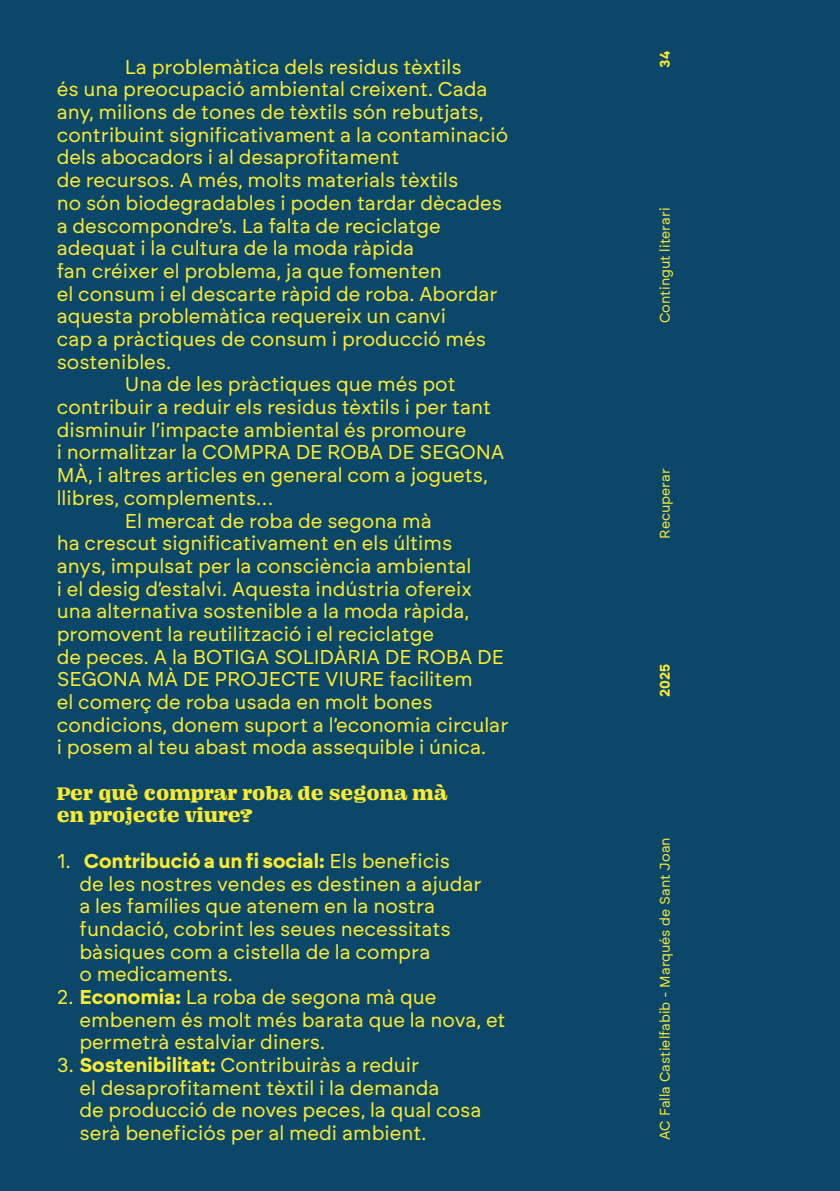
<style>
.page{position:relative;width:840px;height:1191px;background:#fff}
.page>*{position:absolute;margin:0;border:0;box-sizing:border-box;transform-origin:0 0}
.t1{font:20px/22.6px "Brockmann";color:#fceb30}
.t2{font:20px/22.6px "Ohno Fatface 12 Pt";color:#fceb30}
.t3{font:14px "Brockmann";color:#fceb30}
.t4{font:700 14px "Brockmann";color:#fceb30}
.s1{font-weight:700}
</style>
<div class="page">
<div style="left:0;top:0;width:839px;height:1191px;background:#0b4769"></div>
<p class="t1" style="left:125px;top:55px;width:338px">La problemàtica dels residus tèxtils</p>
<p class="t1" style="left:57px;top:78px;width:432px">és una preocupació ambiental creixent. Cada</p>
<p class="t1" style="left:57px;top:100px;width:428px">any, milions de tones de tèxtils són rebutjats,</p>
<p class="t1" style="left:57px;top:123px;width:453px">contribuint significativament a la contaminació</p>
<p class="t1" style="left:57px;top:146px;width:344px">dels abocadors i al desaprofitament</p>
<p class="t1" style="left:57px;top:168px;width:403px">de recursos. A més, molts materials tèxtils</p>
<p class="t1" style="left:57px;top:191px;width:446px">no són biodegradables i poden tardar dècades</p>
<p class="t1" style="left:57px;top:214px;width:385px">a descompondre’s. La falta de reciclatge</p>
<p class="t1" style="left:57px;top:236px;width:359px">adequat i la cultura de la moda ràpida</p>
<p class="t1" style="left:57px;top:259px;width:386px">fan créixer el problema, ja que fomenten</p>
<p class="t1" style="left:57px;top:282px;width:442px">el consum i el descarte ràpid de roba. Abordar</p>
<p class="t1" style="left:57px;top:305px;width:390px">aquesta problemàtica requereix un canvi</p>
<p class="t1" style="left:57px;top:327px;width:430px">cap a pràctiques de consum i producció més</p>
<p class="t1" style="left:57px;top:350px;width:116px">sostenibles.</p>
<p class="t1" style="left:125px;top:373px;width:332px">Una de les pràctiques que més pot</p>
<p class="t1" style="left:57px;top:395px;width:435px">contribuir a reduir els residus tèxtils i per tant</p>
<p class="t1" style="left:57px;top:418px;width:411px">disminuir l’impacte ambiental és promoure</p>
<p class="t1" style="left:57px;top:441px;width:449px">i normalitzar la COMPRA DE ROBA DE SEGONA</p>
<p class="t1" style="left:57px;top:463px;width:432px">MÀ, i altres articles en general com a joguets,</p>
<p class="t1" style="left:57px;top:486px;width:218px">llibres, complements…</p>
<p class="t1" style="left:125px;top:509px;width:308px">El mercat de roba de segona mà</p>
<p class="t1" style="left:57px;top:531px;width:397px">ha crescut significativament en els últims</p>
<p class="t1" style="left:57px;top:554px;width:416px">anys, impulsat per la consciència ambiental</p>
<p class="t1" style="left:57px;top:577px;width:416px">i el desig d’estalvi. Aquesta indústria ofereix</p>
<p class="t1" style="left:57px;top:599px;width:413px">una alternativa sostenible a la moda ràpida,</p>
<p class="t1" style="left:57px;top:622px;width:378px">promovent la reutilització i el reciclatge</p>
<p class="t1" style="left:57px;top:645px;width:448px">de peces. A la BOTIGA SOLIDÀRIA DE ROBA DE</p>
<p class="t1" style="left:57px;top:667px;width:417px">SEGONA MÀ DE PROJECTE VIURE facilitem</p>
<p class="t1" style="left:57px;top:690px;width:377px">el comerç de roba usada en molt bones</p>
<p class="t1" style="left:57px;top:713px;width:453px">condicions, donem suport a l’economia circular</p>
<p class="t1" style="left:57px;top:735px;width:430px">i posem al teu abast moda assequible i única.</p>
<p class="t2" style="left:57px;top:781px;width:392px">Per què comprar roba de segona mà en projecte viure?</p>
<p class="t1" style="left:79px;top:849px;width:403px;text-indent:-23px">1. <span class="s1">Contribució a un fi social:</span> Els beneficis<br>de les nostres vendes es destinen a ajudar a les famílies que atenem en la nostra fundació, cobrint les seues necessitats bàsiques com a cistella de la compra<br>o medicaments.</p>
<p class="t1" style="left:79px;top:985px;width:427px;text-indent:-23px">2. <span class="s1">Economia:</span> La roba de segona mà que embenem és molt més barata que la nova, et permetrà estalviar diners.</p>
<p class="t1" style="left:79px;top:1053px;width:403px;text-indent:-23px">3. <span class="s1">Sostenibilitat:</span> Contribuiràs a reduir<br>el desaprofitament tèxtil i la demanda<br>de producció de noves peces, la qual cosa serà beneficiós per al medi ambient.</p>
<p class="t4" style="left:655px;top:68px;width:18px;rotate:-90deg">34</p>
<p class="t3" style="left:655px;top:323px;width:117px;rotate:-90deg">Contingut literari</p>
<p class="t3" style="left:655px;top:539px;width:72px;rotate:-90deg">Recuperar</p>
<p class="t4" style="left:655px;top:697px;width:35px;rotate:-90deg">2025</p>
<p class="t3" style="left:655px;top:1140px;width:304px;rotate:-90deg">AC Falla Castielfabib - Marqués de Sant Joan</p>
</div>
